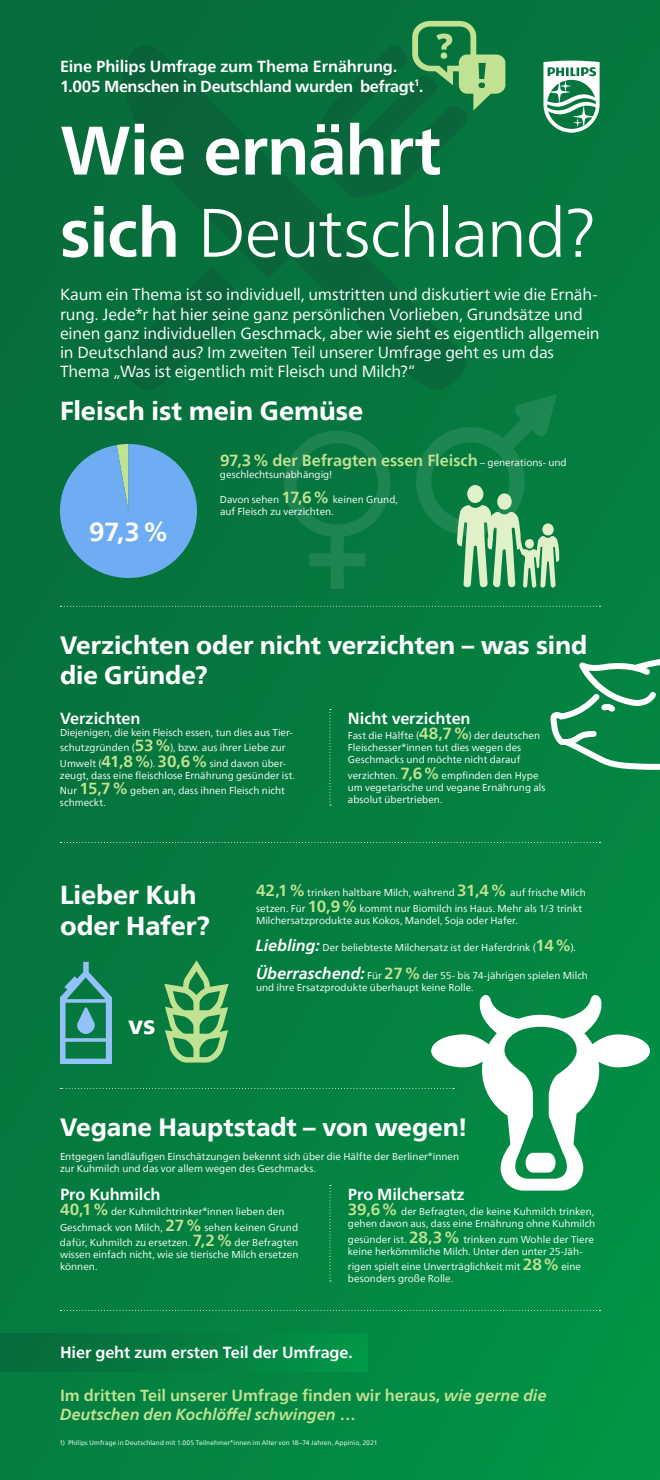
<style>
.page{position:relative;width:660px;height:1480px;background:#fff}
.page>*{position:absolute;margin:0;border:0;box-sizing:border-box;transform-origin:0 0}
.t1{font:700 68.5px/82.2px "Neue Frutiger World";letter-spacing:-.02em;color:#fff}
.t2{font:800 26px/31.2px "Neue Frutiger World";letter-spacing:-.005em;color:#fff}
.t3{font:700 26px "Neue Frutiger World";color:#fff}
.t4{font:800 25px/30px "Neue Frutiger World";letter-spacing:-.005em;color:#fff}
.t5{font:16px/19.2px "Neue Frutiger World";letter-spacing:-.01em;color:#fff}
.t6{font:700 16px/19.2px "Neue Frutiger World";letter-spacing:-.01em;color:#fff}
.t7{font:700 16px/19.2px "Neue Frutiger World";letter-spacing:-.005em;color:#c1e292}
.t8{font:10px/12px "Neue Frutiger World";letter-spacing:.005em;color:#fff}
.t9{font:6.5px "Neue Frutiger World";letter-spacing:.02em;color:#fff}
.s1{font-weight:300}
.s2{font-weight:400;font-size:10px;color:#fff}
.s3{font-weight:700;font-size:16px;color:#c1e292}
.s4{font-weight:700;font-style:italic;font-size:16px}
.s5{font-style:italic}
</style>
<div class="page">
<div style="left:0;top:0;width:660px;height:1480px;background:linear-gradient(to bottom,#066f3c,#038843)"></div>
<svg style="left:121px;top:44px;width:347px;height:347px;background:#076d3b"></svg>
<svg style="left:315px;top:21px;width:190px;height:179px;background:#177843"></svg>
<div style="left:0;top:1333px;width:368px;height:38px;background:linear-gradient(to right,#086739,#019547)"></div>
<svg style="left:283px;top:428px;width:110px;height:112px;background:#0c7a43"></svg>
<div style="left:331px;top:533px;width:13px;height:56px;background:#1d8550"></div>
<div style="left:309px;top:553px;width:56px;height:13px;background:#1d8550"></div>
<svg style="left:60px;top:444px;width:137px;height:134px;background:#59a1c9"></svg>
<svg style="left:60px;top:606px;width:541px;height:1px"></svg>
<svg style="left:330px;top:709px;width:1px;height:97px"></svg>
<svg style="left:60px;top:1310px;width:541px;height:1px"></svg>
<svg style="left:412px;top:393px;width:147px;height:195px;background:#30925b"></svg>
<div style="left:525px;top:539px;width:9px;height:10px;background:#e0f0c8;border-radius:50%"></div>
<svg style="left:60px;top:842px;width:541px;height:1px"></svg>
<svg style="left:60px;top:962px;width:52px;height:102px;background:#3c9586"></svg>
<svg style="left:164px;top:960px;width:65px;height:103px;background:#51a561"></svg>
<svg style="left:60px;top:1088px;width:371px;height:1px"></svg>
<svg style="left:330px;top:1185px;width:1px;height:97px"></svg>
<svg style="left:548px;top:655px;width:112px;height:118px"></svg>
<svg style="left:431px;top:995px;width:219px;height:196px;fill:#038c44"></svg>
<svg style="left:526px;top:1153px;width:30px;height:20px"></svg>
<svg style="left:543px;top:61px;width:57px;height:72px"></svg>
<h3 class="t6" style="left:60px;top:57px;width:365px">Eine Philips Umfrage zum Thema Ernährung.<br>1.005 Menschen in Deutschland wurden befragt<sup>1</sup>.</h3>
<h1 class="t1" style="left:60px;top:108px;width:537px">Wie ernährt<br>sich <span class="s1">Deutschland?</span></h1>
<p class="t5" style="left:60px;top:285px;width:541px">Kaum ein Thema ist so individuell, umstritten und diskutiert wie die Ernäh&shy;rung. Jede*r hat hier seine ganz persönlichen Vorlieben, Grundsätze und einen ganz individuellen Geschmack, aber wie sieht es eigentlich allgemein in Deutschland aus? Im zweiten Teil unserer Umfrage geht es um das Thema „Was ist eigentlich mit Fleisch und Milch?“</p>
<h2 class="t2" style="left:60px;top:396px;width:305px">Fleisch ist mein Gemüse</h2>
<h2 class="t3" style="left:89px;top:509px;width:80px">97,3%</h2>
<h3 class="t7" style="left:220px;top:451px;width:348px">97,3% der Befragten essen Fleisch <span class="s2">– generations- und</span></h3>
<p class="t8" style="left:220px;top:469px;width:114px">geschlechtsunabhängig!</p>
<p class="t8" style="left:220px;top:494px;width:179px">Davon sehen <span class="s3">17,6%</span> keinen Grund, auf Fleisch zu verzichten.</p>
<h3 class="t4" style="left:60px;top:630px;width:529px">Verzichten oder nicht verzichten – was sind die Gründe?</h3>
<h3 class="t6" style="left:60px;top:708px;width:82px">Verzichten</h3>
<p class="t8" style="left:60px;top:725px;width:234px;line-height:15.5px">Diejenigen, die kein Fleisch essen, tun dies aus Tier&shy;schutzgründen (<span class="s3">53%</span>), bzw. aus ihrer Liebe zur<br>Umwelt (<span class="s3">41,8%</span>). <span class="s3">30,6%</span> sind davon über-</p>
<p class="t8" style="left:60px;top:768px;width:237px;line-height:15.5px">zeugt, dass eine fleischlose Ernährung gesünder ist.<br>Nur <span class="s3">15,7%</span> geben an, dass ihnen Fleisch nicht</p>
<p class="t8" style="left:60px;top:797px;width:47px">schmeckt.</p>
<h3 class="t6" style="left:348px;top:708px;width:124px">Nicht verzichten</h3>
<p class="t8" style="left:348px;top:730px;width:194px">Fast die Hälfte (<span class="s3">48,7%</span>) der deutschen<br>Fleischesser*innen tut dies wegen des<br>Geschmacks und möchte nicht darauf</p>
<p class="t8" style="left:348px;top:769px;width:199px">verzichten. <span class="s3">7,6%</span> empfinden den Hype um vegetarische und vegane Ernährung als absolut übertrieben.</p>
<h2 class="t2" style="left:60px;top:880px;width:151px">Lieber Kuh oder Hafer?</h2>
<p class="t8" style="left:256px;top:885px;width:331px;line-height:15.5px"><span class="s3">42,1%</span> trinken haltbare Milch, während <span class="s3">31,4%</span> auf frische Milch setzen. Für <span class="s3">10,9%</span> kommt nur Biomilch ins Haus. Mehr als 1/3 trinkt</p>
<p class="t8" style="left:256px;top:915px;width:263px">Milchersatzprodukte aus Kokos, Mandel, Soja oder Hafer.</p>
<p class="t8" style="left:256px;top:942px;width:321px"><span class="s4">Liebling:</span> Der beliebteste Milchersatz ist der Haferdrink (<span class="s3">14%</span>).</p>
<p class="t8" style="left:256px;top:970px;width:334px"><span class="s4">Überraschend:</span> Für <span class="s3">27%</span> der 55- bis 74-jährigen spielen Milch und ihre Ersatzprodukte überhaupt keine Rolle.</p>
<h2 class="t2" style="left:128px;top:1010px;width:29px">vs</h2>
<h3 class="t4" style="left:60px;top:1112px;width:409px">Vegane Hauptstadt – von wegen!</h3>
<p class="t8" style="left:60px;top:1151px;width:401px">Entgegen landläufigen Einschätzungen bekennt sich über die Hälfte der Berliner*innen zur Kuhmilch und das vor allem wegen des Geschmacks.</p>
<h3 class="t6" style="left:60px;top:1184px;width:102px">Pro Kuhmilch</h3>
<p class="t8" style="left:60px;top:1204px;width:240px;line-height:15.5px"><span class="s3">40,1%</span> der Kuhmilchtrinker*innen lieben den<br>Geschmack von Milch, <span class="s3">27%</span> sehen keinen Grund dafür, Kuhmilch zu ersetzen. <span class="s3">7,2%</span> der Befragten</p>
<p class="t8" style="left:60px;top:1249px;width:240px">wissen einfach nicht, wie sie tierische Milch ersetzen können.</p>
<h3 class="t6" style="left:348px;top:1184px;width:118px">Pro Milchersatz</h3>
<p class="t8" style="left:348px;top:1206px;width:249px"><span class="s3">39,6%</span> der Befragten, die keine Kuhmilch trinken, gehen davon aus, dass eine Ernährung ohne Kuhmilch</p>
<p class="t8" style="left:348px;top:1233px;width:248px">gesünder ist. <span class="s3">28,3%</span> trinken zum Wohle der Tiere keine herkömmliche Milch. Unter den unter 25-Jäh-</p>
<p class="t8" style="left:348px;top:1261px;width:235px">rigen spielt eine Unverträglichkeit mit <span class="s3">28%</span> eine besonders große Rolle.</p>
<h3 class="t6" style="left:60px;top:1343px;width:294px">Hier geht zum ersten Teil der Umfrage.</h3>
<h3 class="t7" style="left:60px;top:1385px;width:488px">Im dritten Teil unserer Umfrage finden wir heraus, <span class="s5">wie gerne die<br>Deutschen den Kochlöffel schwingen</span> …</h3>
<p class="t9" style="left:59px;top:1438px;width:320px">1) Philips Umfrage in Deutschland mit 1.005 Teilnehmer*innen im Alter von 18–74 Jahren, Appinio, 2021</p>
</div>
